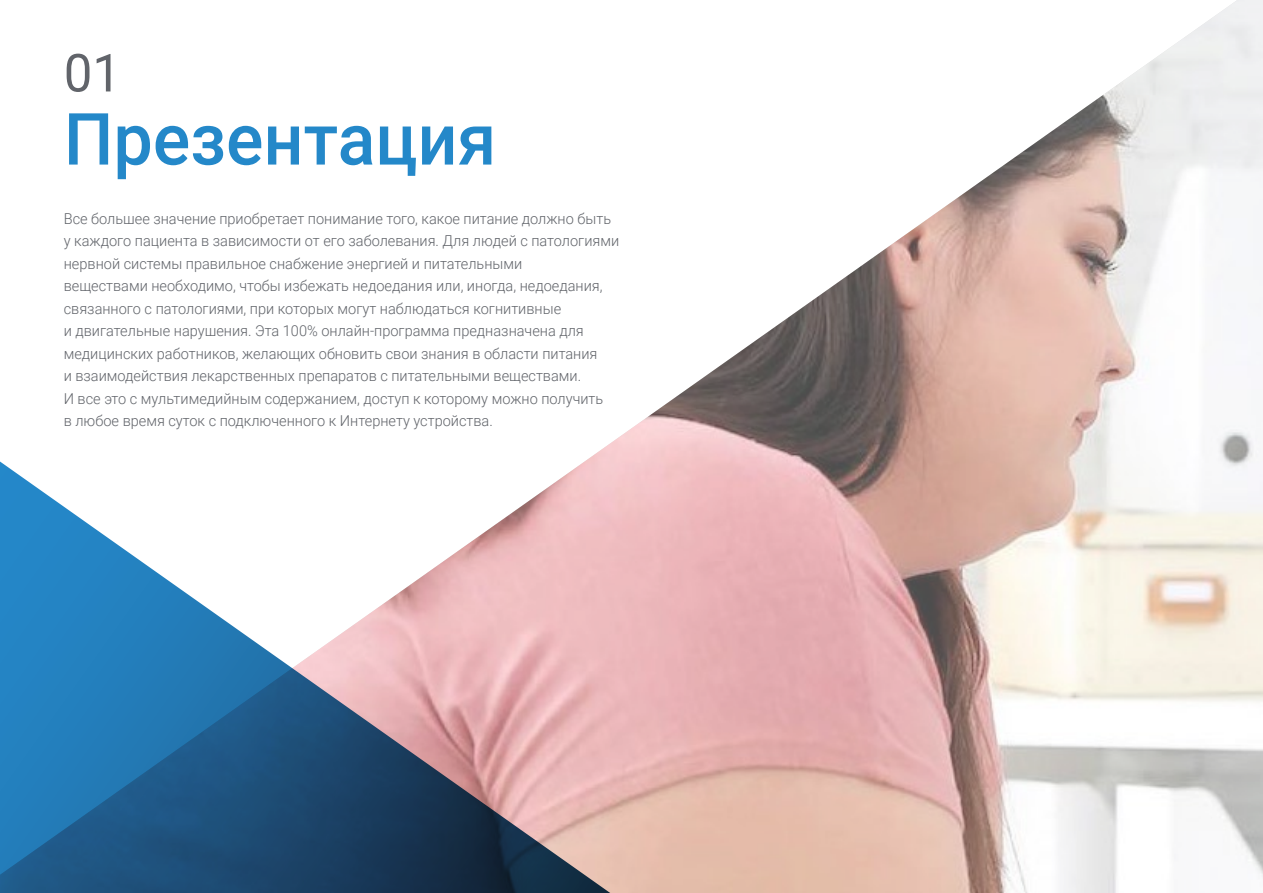
<style>
.page{position:relative;width:1263px;height:893px;background:#fff}
.page>*{position:absolute;margin:0;border:0;box-sizing:border-box;transform-origin:0 0}
.t1{font:500 72px "Roboto";color:#2488c9}
.t2{font:52.5px "Roboto";color:#61646a}
.t3{font:300 15px/22.5px "Roboto";color:#61646a}
</style>
<div class="page">
<img style="left:607px;top:0;width:656px;height:893px">
<svg style="left:0;top:446px;width:640px;height:447px"></svg>
<h2 class="t2" style="left:64px;top:36px;width:59px">01</h2>
<h1 class="t1" style="left:64px;top:89px;width:434px">Презентация</h1>
<p class="t3" style="left:64px;top:207px;width:557px">Все большее значение приобретает понимание того, какое питание должно быть у каждого пациента в зависимости от его заболевания. Для людей с патологиями нервной системы правильное снабжение энергией и питательными<br>веществами необходимо, чтобы избежать недоедания или, иногда, недоедания, связанного с патологиями, при которых могут наблюдаться когнитивные<br>и двигательные нарушения. Эта 100% онлайн-программа предназначена для медицинских работников, желающих обновить свои знания в области питания<br>и взаимодействия лекарственных препаратов с питательными веществами.<br>И все это с мультимедийным содержанием, доступ к которому можно получить<br>в любое время суток с подключенного к Интернету устройства.</p>
</div>
